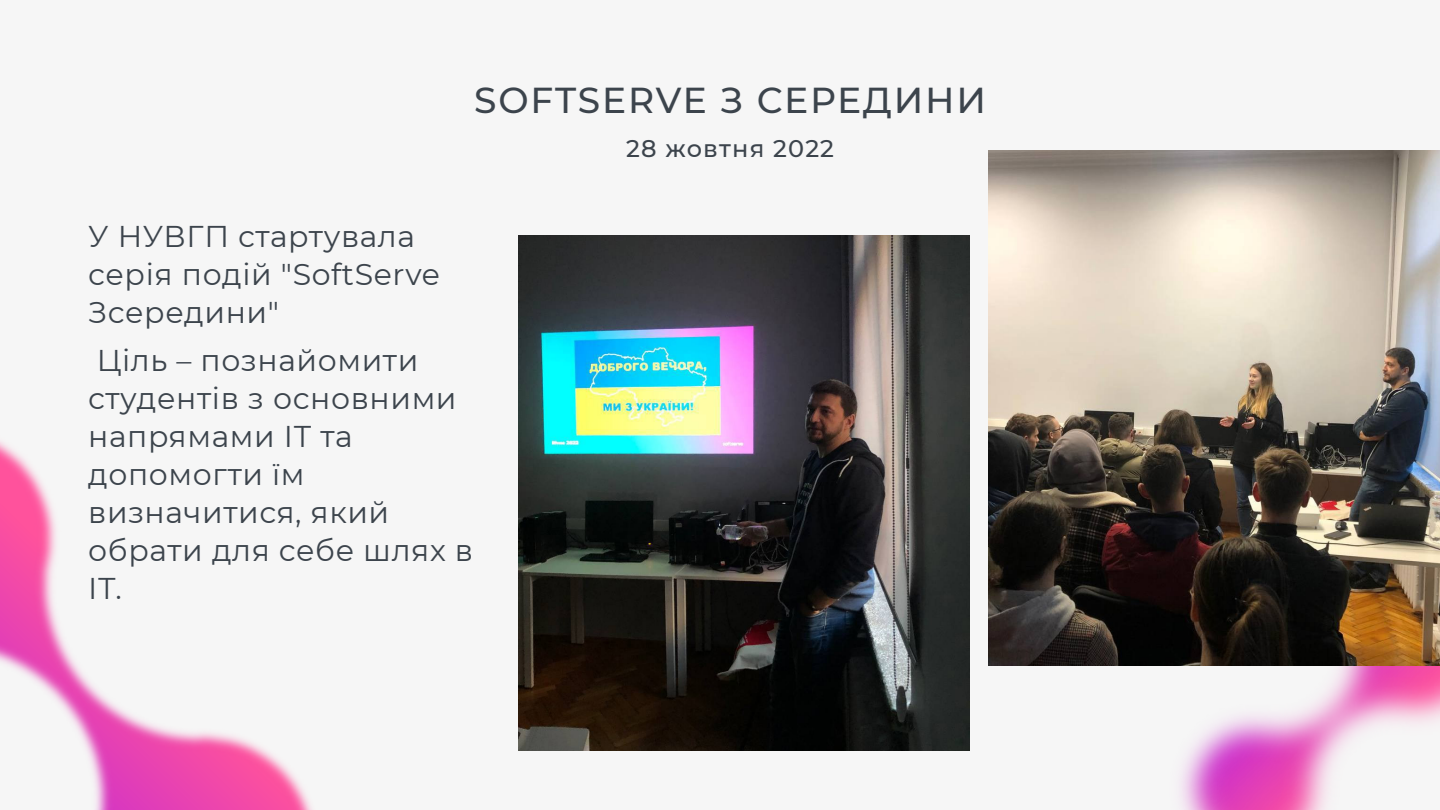
<style>
.page{position:relative;width:1440px;height:810px;background:#f6f6f6}
.page>*{position:absolute;margin:0;border:0;box-sizing:border-box;transform-origin:0 0}
.t1{font:500 36px "Montserrat";letter-spacing:.05em;color:#3c444c}
.t2{font:30px/38px "Montserrat";letter-spacing:.02em;color:#3c444c}
.t3{font:500 24px "Montserrat";letter-spacing:.05em;color:#3c444c}
</style>
<div class="page">
<img style="left:0;top:441px;width:312px;height:369px">
<img style="left:1180px;top:666px;width:260px;height:144px">
<img style="left:518px;top:235px;width:452px;height:515px">
<img style="left:988px;top:151px;width:452px;height:515px">
<p class="t1" style="left:474px;top:76px;width:513px">SOFTSERVE З СЕРЕДИНИ</p>
<p class="t3" style="left:626px;top:132px;width:209px">28 жовтня 2022</p>
<p class="t2" style="left:88px;top:217px;width:353px">У НУВГП стартувала серія подій "SoftServe<br>Зсередини"</p>
<p class="t2" style="left:88px;top:341px;width:386px">Ціль – познайомити студентів з основними напрямами ІТ та допомогти їм визначитися, який обрати для себе шлях в<br>ІТ.</p>
</div>
